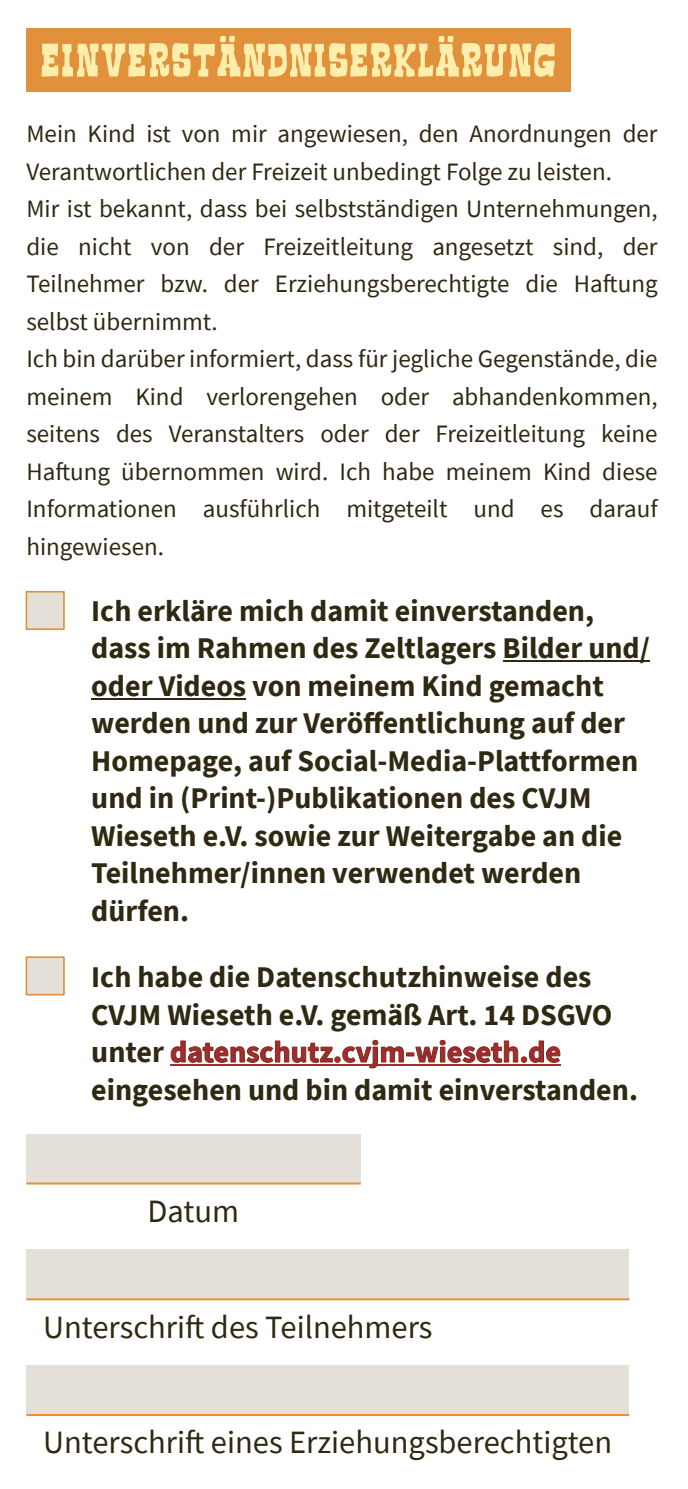
<style>
.page{position:relative;width:688px;height:1489px;background:#fff}
.page>*{position:absolute;margin:0;border:0;box-sizing:border-box;transform-origin:0 0}
.t1{font:50px "Boncegro FF4 F";color:#fdeeab}
.t2{font:32.5px "Source Sans Pro";color:#2f2912}
.t3{font:700 30px/37.5px "Source Sans Pro";color:#2f2912}
.t4{font:25px/37.5px "Source Sans Pro";color:#2f2912}
.s1{color:#a32c31}
</style>
<div class="page">
<hr style="left:502px;top:660px;width:147px;height:2px;background:#2f2912">
<hr style="left:91px;top:698px;width:155px;height:1px;background:#2f2912">
<div style="left:26px;top:591px;width:39px;height:39px;background:#e4e0d7;border:2px solid #e1903b"></div>
<hr style="left:170px;top:1064px;width:391px;height:1px;background:#a32c31">
<div style="left:26px;top:956px;width:39px;height:39px;background:#e4e0d7;border:2px solid #e1903b"></div>
<div style="left:26px;top:1133px;width:334px;height:50px;background:#e4e0d7"></div>
<hr style="left:26px;top:1182px;width:334px;height:2px;background:#e1903b">
<div style="left:26px;top:1249px;width:603px;height:50px;background:#e4e0d7"></div>
<hr style="left:26px;top:1298px;width:603px;height:2px;background:#e1903b">
<div style="left:26px;top:1365px;width:603px;height:49px;background:#e4e0d7"></div>
<hr style="left:26px;top:1413px;width:603px;height:2px;background:#e1903b">
<div style="left:26px;top:28px;width:544px;height:64px;background:#e1903b"></div>
<h1 class="t1" style="left:41px;top:39px;width:517px">EINVERSTÄNDNISERKLÄRUNG</h1>
<p class="t4" style="left:26px;top:117px;width:632px">Mein Kind ist von mir angewiesen, den Anordnungen der Verantwortlichen der Freizeit unbedingt Folge zu leisten.<br>Mir ist bekannt, dass bei selbstständigen Unternehmungen, die nicht von der Freizeitleitung angesetzt sind, der Teilnehmer bzw. der Erziehungsberechtigte die Haftung selbst übernimmt.<br>Ich bin darüber informiert, dass für jegliche Gegenstände, die meinem Kind verlorengehen oder abhandenkommen, seitens des Veranstalters oder der Freizeitleitung keine Haftung übernommen wird. Ich habe meinem Kind diese Informationen ausführlich mitgeteilt und es darauf hingewiesen.</p>
<p class="t3" style="left:91px;top:594px;width:560px">Ich erkläre mich damit einverstanden, dass im Rahmen des Zeltlagers Bilder und/ oder Videos von meinem Kind gemacht werden und zur Veröffentlichung auf der Homepage, auf Social-Media-Plattformen und in (Print-)Publikationen des CVJM Wieseth e.V. sowie zur Weitergabe an die Teilnehmer/innen verwendet werden dürfen.</p>
<p class="t3" style="left:91px;top:960px;width:548px">Ich habe die Datenschutzhinweise des CVJM Wieseth e.V. gemäß Art. 14 DSGVO unter <span class="s1">datenschutz.cvjm-wieseth.de </span>eingesehen und bin damit einverstanden.</p>
<h2 class="t2" style="left:147px;top:1197px;width:93px">Datum</h2>
<h2 class="t2" style="left:43px;top:1313px;width:391px">Unterschrift des Teilnehmers</h2>
<h2 class="t2" style="left:43px;top:1428px;width:570px">Unterschrift eines Erziehungsberechtigten</h2>
</div>
